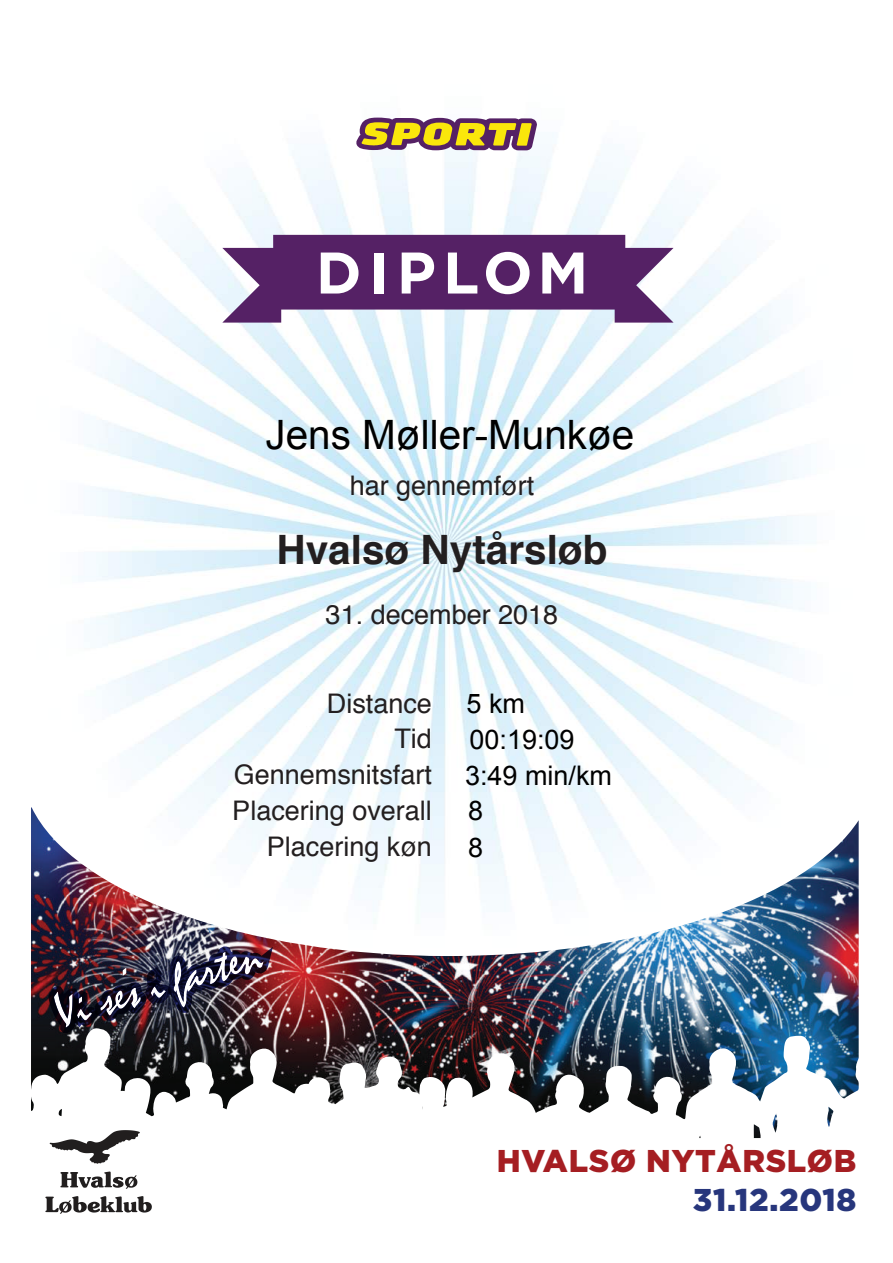
<style>
.page{position:relative;width:893px;height:1263px;background:#fff}
.page>*{position:absolute;margin:0;border:0;box-sizing:border-box;transform-origin:0 0}
.t1{font:700 58.5px "Gotham";letter-spacing:.12em;color:#fff}
.t2{font:40.5px "Arial";color:#000}
.t3{font:700 40.5px "Helvetica";color:#231f20}
.t4{font:900 31.5px "Gotham";letter-spacing:.02em;color:#a51e22}
.t5{font:900 31.5px "Gotham";letter-spacing:.02em;color:#27367c}
.t6{font:27px/36px "Helvetica";color:#231f20;text-align:right}
.t7{font:27px/37.5px "Arial";color:#000}
</style>
<div class="page">
<img style="left:84px;top:117px;width:727px;height:690px">
<svg style="left:356px;top:118px;width:181px;height:32px;background:#a9884d"></svg>
<svg style="left:222px;top:235px;width:451px;height:88px;background:#764f85"></svg>
<img style="left:31px;top:807px;width:828px;height:220px">
<svg style="left:31px;top:1027px;width:828px;height:157px"></svg>
<img style="left:49px;top:946px;width:224px;height:87px">
<svg style="left:50px;top:1130px;width:90px;height:34px"></svg>
<svg style="left:45px;top:1196px;width:107px;height:18px"></svg>
<svg style="left:60px;top:1171px;width:77px;height:18px"></svg>
<h1 class="t1" style="left:316px;top:239px;width:274px">DIPLOM</h1>
<h2 class="t2" style="left:265px;top:413px;width:370px">Jens Møller-Munkøe</h2>
<p class="t6" style="left:350px;top:468px;width:186px">har gennemført</p>
<h2 class="t3" style="left:277px;top:517px;width:332px">Hvalsø Nytårsløb</h2>
<p class="t6" style="left:326px;top:597px;width:234px">31. december 2018</p>
<p class="t6" style="left:232px;top:686px;width:201px">Distance<br>Tid<br>Gennemsnitsfart<br>Placering overall<br>Placering køn</p>
<p class="t7" style="left:466px;top:685px;width:60px">5 km</p>
<p class="t7" style="left:465px;top:722px;width:148px;line-height:36px">00:19:09<br>3:49 min/km</p>
<p class="t7" style="left:468px;top:791px;width:17px">8<br>8</p>
<p class="t4" style="left:497px;top:1142px;width:361px">HVALSØ NYTÅRSLØB</p>
<p class="t5" style="left:693px;top:1182px;width:165px">31.12.2018</p>
</div>
